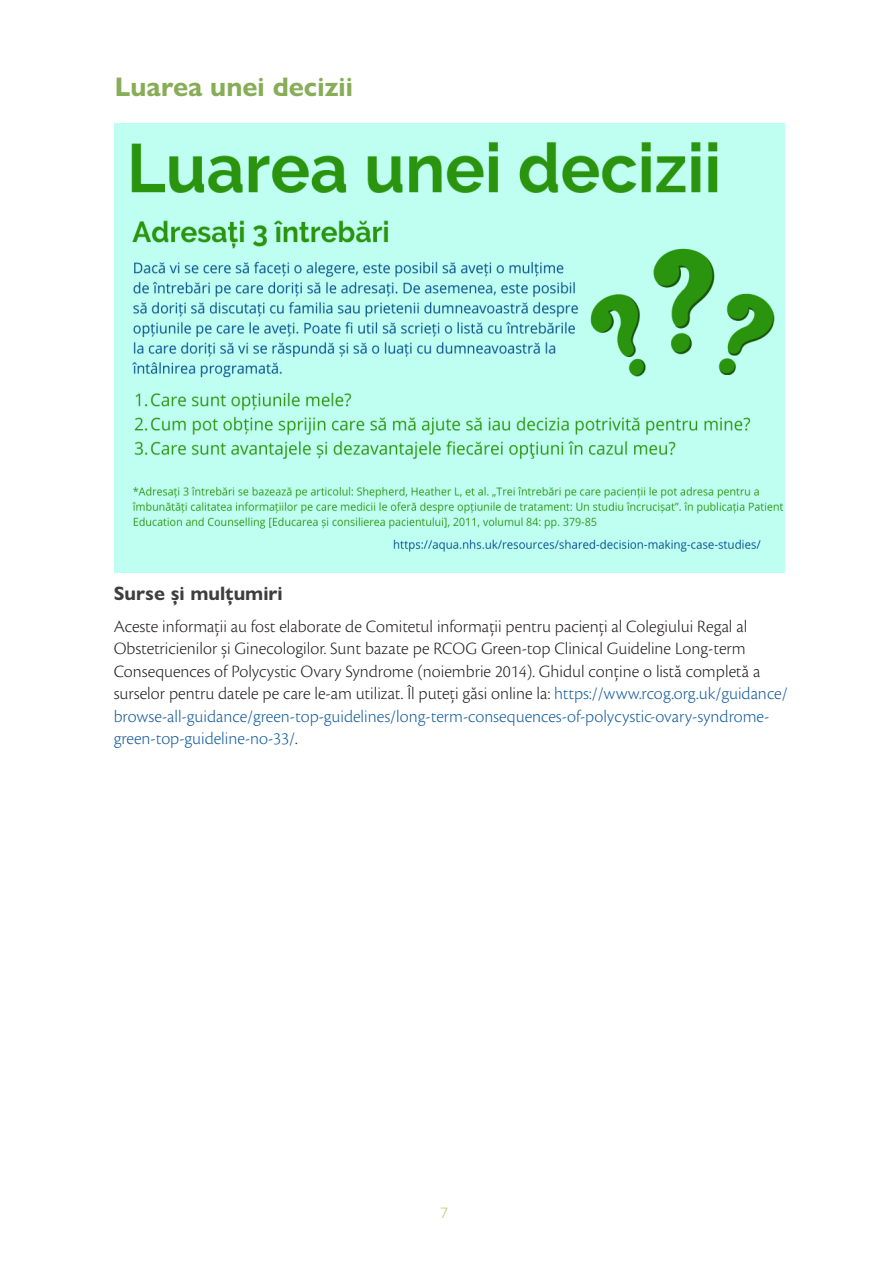
<style>
.page{position:relative;width:893px;height:1263px;background:#fff}
.page>*{position:absolute;margin:0;border:0;box-sizing:border-box;transform-origin:0 0}
.PI_A_head{font:700 27px "Gill Sans Nova";color:#88ad58}
.PI_C_head{font:700 19.5px "Gill Sans Nova";color:#3e3e3f}
.PI_body_text{font:300 18px/22.5px "Cronos Pro";color:#231f20}
.t1{font:300 15px "Gill Sans Nova";color:#a5d16a}
.s1{color:#175d9e}
</style>
<div class="page">
<img style="left:115px;top:123px;width:669px;height:450px">
<p class="PI_A_head" style="left:115px;top:70px;width:240px">Luarea unei decizii</p>
<p class="PI_C_head" style="left:114px;top:582px;width:170px">Surse și mulțumiri</p>
<p class="PI_body_text" style="left:114px;top:615px;width:675px">Aceste informații au fost elaborate de Comitetul informații pentru pacienți al Colegiului Regal al Obstetricienilor și Ginecologilor. Sunt bazate pe RCOG Green-top Clinical Guideline Long-term Consequences of Polycystic Ovary Syndrome (noiembrie 2014). Ghidul conține o listă completă a surselor pentru datele pe care le-am utilizat. Îl puteți găsi online la: <span class="s1">https://www.rcog.org.uk/guidance/ browse-all-guidance/green-top-guidelines/long-term-consequences-of-polycystic-ovary-syndrome&shy;green-top-guideline-no-33/</span>.</p>
<p class="t1" style="left:441px;top:1204px;width:9px">7</p>
</div>
